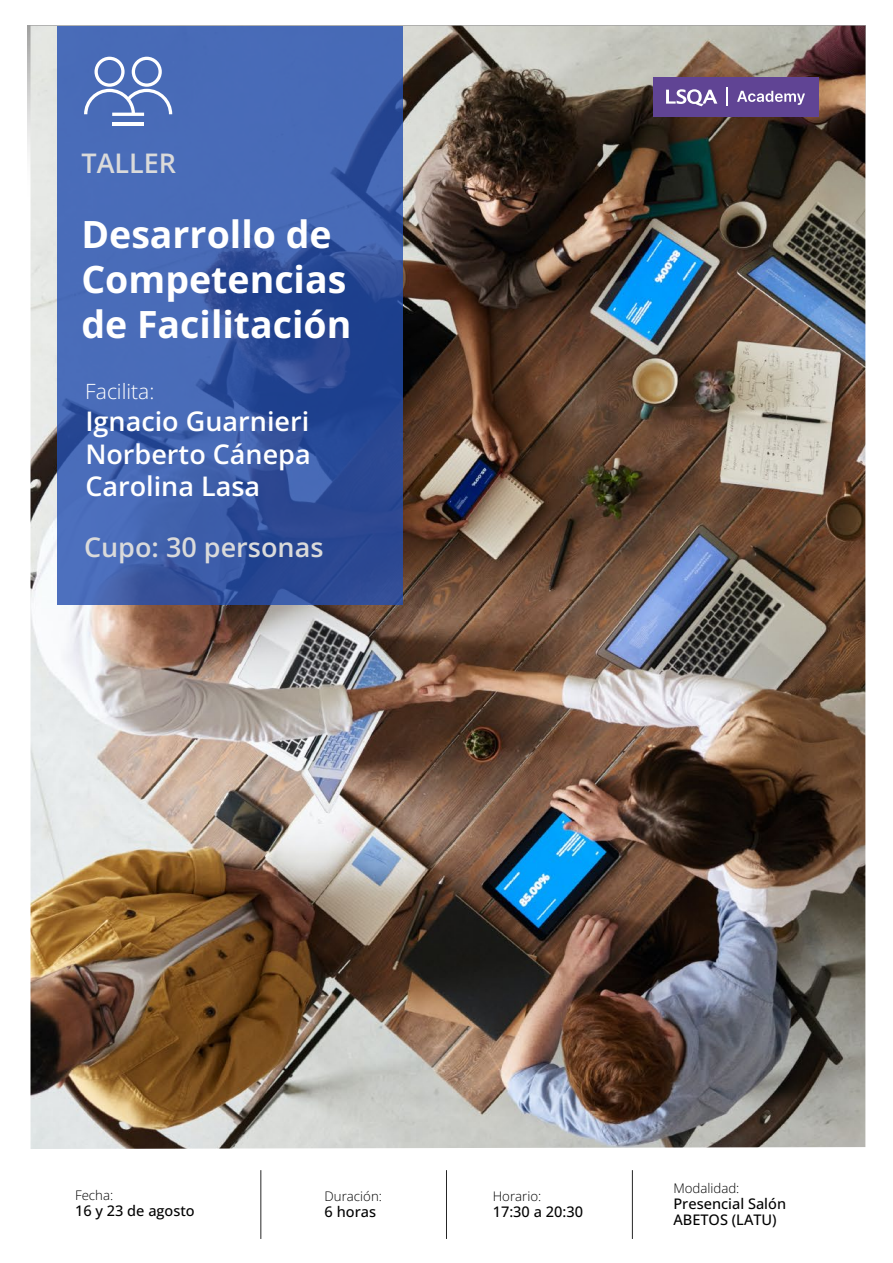
<style>
.page{position:relative;width:893px;height:1263px;background:#fff}
.page>*{position:absolute;margin:0;border:0;box-sizing:border-box;transform-origin:0 0}
.t1{font:700 37.5px/45px "Open Sans";color:#fff}
.t2{font:600 27px/32.4px "Open Sans";color:#fff;text-align:justify}
.t3{font:600 27px "Open Sans";color:#dadada}
.t4{font:300 21px "Open Sans";color:#fff}
.t5{font:500 14.55px/15.9px "Open Sans";color:#020202}
.t6{font:300 13.2px "Open Sans";color:#020202}
</style>
<div class="page">
<hr style="left:632px;top:1170px;width:1px;height:69px;background:#262626">
<hr style="left:446px;top:1170px;width:1px;height:69px;background:#262626">
<hr style="left:260px;top:1170px;width:1px;height:69px;background:#262626">
<img style="left:31px;top:26px;width:834px;height:1123px">
<svg style="left:57px;top:26px;width:346px;height:579px;background:#3c5eaa"></svg>
<div style="left:653px;top:77px;width:165px;height:40px;background:#604494"></div>
<svg style="left:666px;top:89px;width:51px;height:17px"></svg>
<svg style="left:727px;top:87px;width:1px;height:19px"></svg>
<svg style="left:737px;top:91px;width:68px;height:14px"></svg>
<svg style="left:84px;top:57px;width:88px;height:59px"></svg>
<hr style="left:112px;top:123px;width:32px;height:3px;background:#fff">
<h2 class="t3" style="left:81px;top:145px;width:96px">TALLER</h2>
<h1 class="t1" style="left:81px;top:211px;width:271px">Desarrollo de<br>Competencias de Facilitación</h1>
<h3 class="t4" style="left:85px;top:377px;width:71px">Facilita:</h3>
<h2 class="t2" style="left:85px;top:405px;width:227px">Ignacio Guarnieri Norberto Cánepa Carolina Lasa</h2>
<h2 class="t3" style="left:84px;top:529px;width:241px">Cupo: 30 personas</h2>
<p class="t6" style="left:75px;top:1186px;width:40px">Fecha:</p>
<p class="t5" style="left:75px;top:1202px;width:121px">16 y 23 de agosto</p>
<p class="t6" style="left:325px;top:1187px;width:59px">Duración:</p>
<p class="t5" style="left:325px;top:1203px;width:53px">6 horas</p>
<p class="t6" style="left:493px;top:1187px;width:50px">Horario:</p>
<p class="t5" style="left:493px;top:1203px;width:92px">17:30 a 20:30</p>
<p class="t6" style="left:673px;top:1179px;width:68px">Modalidad:</p>
<p class="t5" style="left:673px;top:1195px;width:114px">Presencial Salón<br>ABETOS (LATU)</p>
</div>
